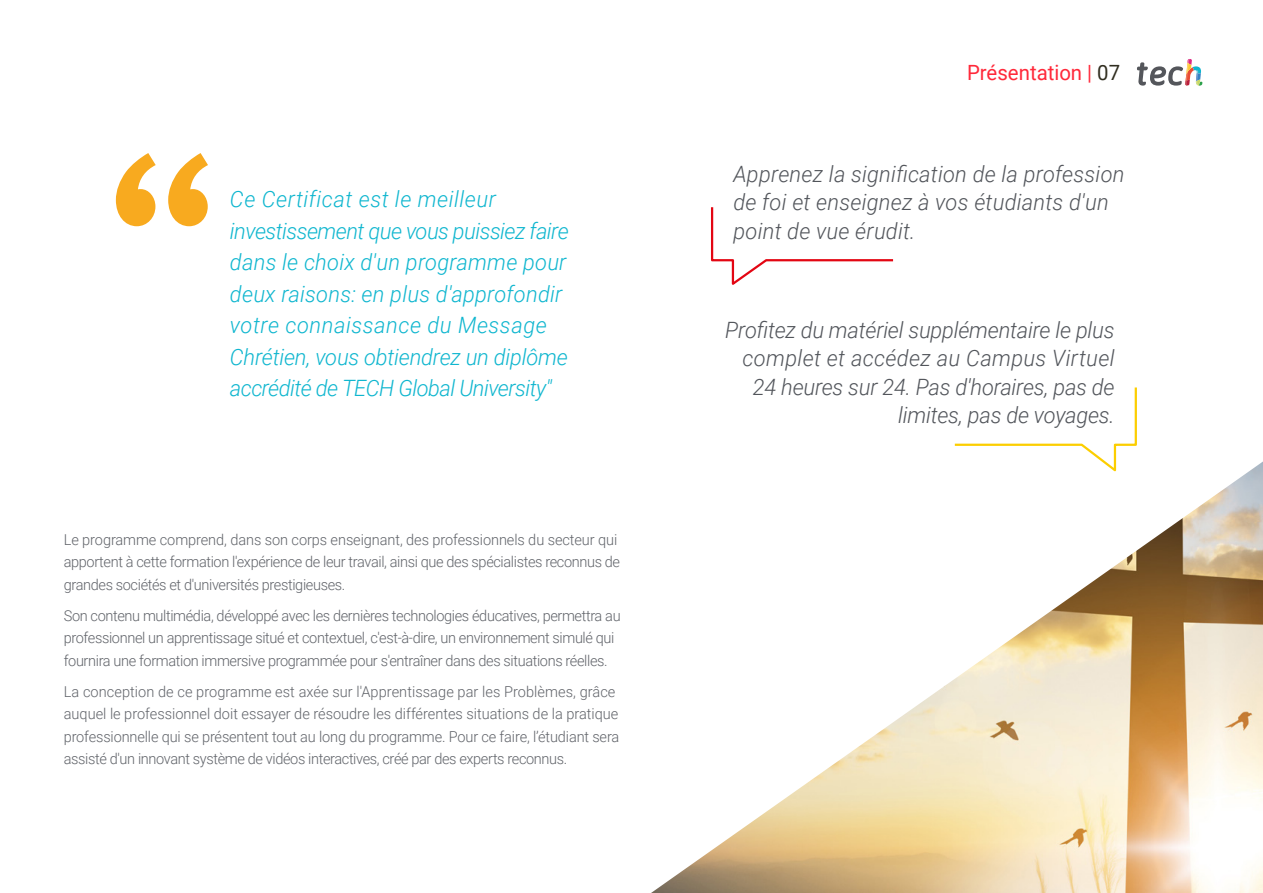
<style>
.page{position:relative;width:1263px;height:893px;background:#fff}
.page>*{position:absolute;margin:0;border:0;box-sizing:border-box;transform-origin:0 0}
.t1{font:italic 300 22.5px/31.5px "Roboto";letter-spacing:-.005em;color:#0fb6cf}
.t2{font:italic 300 22.5px/28.5px "Roboto";letter-spacing:-.01em;color:#52555b;text-align:right}
.t3{font:italic 300 22.5px/28.5px "Roboto";letter-spacing:.01em;color:#52555b}
.t4{font:21px "Roboto";color:#ff293a}
.t5{font:300 15px/22.5px "Roboto";letter-spacing:-.025em;color:#61646a}
.s1{color:#312e20}
</style>
<div class="page">
<svg style="left:116px;top:153px;width:92px;height:73px"></svg>
<img style="left:651px;top:461px;width:612px;height:432px">
<svg style="left:711px;top:207px;width:183px;height:78px"></svg>
<svg style="left:1137px;top:59px;width:65px;height:27px"></svg>
<svg style="left:952px;top:387px;width:186px;height:88px"></svg>
<p class="t1" style="left:230px;top:183px;width:340px">Ce Certificat est le meilleur investissement que vous puissiez faire dans le choix d'un programme pour deux raisons: en plus d'approfondir votre connaissance du Message Chrétien, vous obtiendrez un diplôme accrédité de TECH Global University"</p>
<p class="t5" style="left:64px;top:527px;width:558px">Le programme comprend, dans son corps enseignant, des professionnels du secteur qui apportent à cette formation l'expérience de leur travail, ainsi que des spécialistes reconnus de grandes sociétés et d'universités prestigieuses.</p>
<p class="t5" style="left:64px;top:603px;width:558px">Son contenu multimédia, développé avec les dernières technologies éducatives, permettra au professionnel un apprentissage situé et contextuel, c'est-à-dire, un environnement simulé qui fournira une formation immersive programmée pour s'entraîner dans des situations réelles.</p>
<p class="t5" style="left:64px;top:679px;width:557px">La conception de ce programme est axée sur l'Apprentissage par les Problèmes, grâce auquel le professionnel doit essayer de résoudre les différentes situations de la pratique professionnelle qui se présentent tout au long du programme. Pour ce faire, l’étudiant sera assisté d'un innovant système de vidéos interactives, créé par des experts reconnus.</p>
<h2 class="t4" style="left:967px;top:57px;width:155px">Présentation | <span class="s1">07</span></h2>
<h1 class="t3" style="left:733px;top:159px;width:393px">Apprenez la signification de la profession de foi et enseignez à vos étudiants d'un point de vue érudit.</h1>
<h1 class="t2" style="left:725px;top:315px;width:391px">Profitez du matériel supplémentaire le plus complet et accédez au Campus Virtuel 24 heures sur 24. Pas d'horaires, pas de limites, pas de voyages.</h1>
</div>
